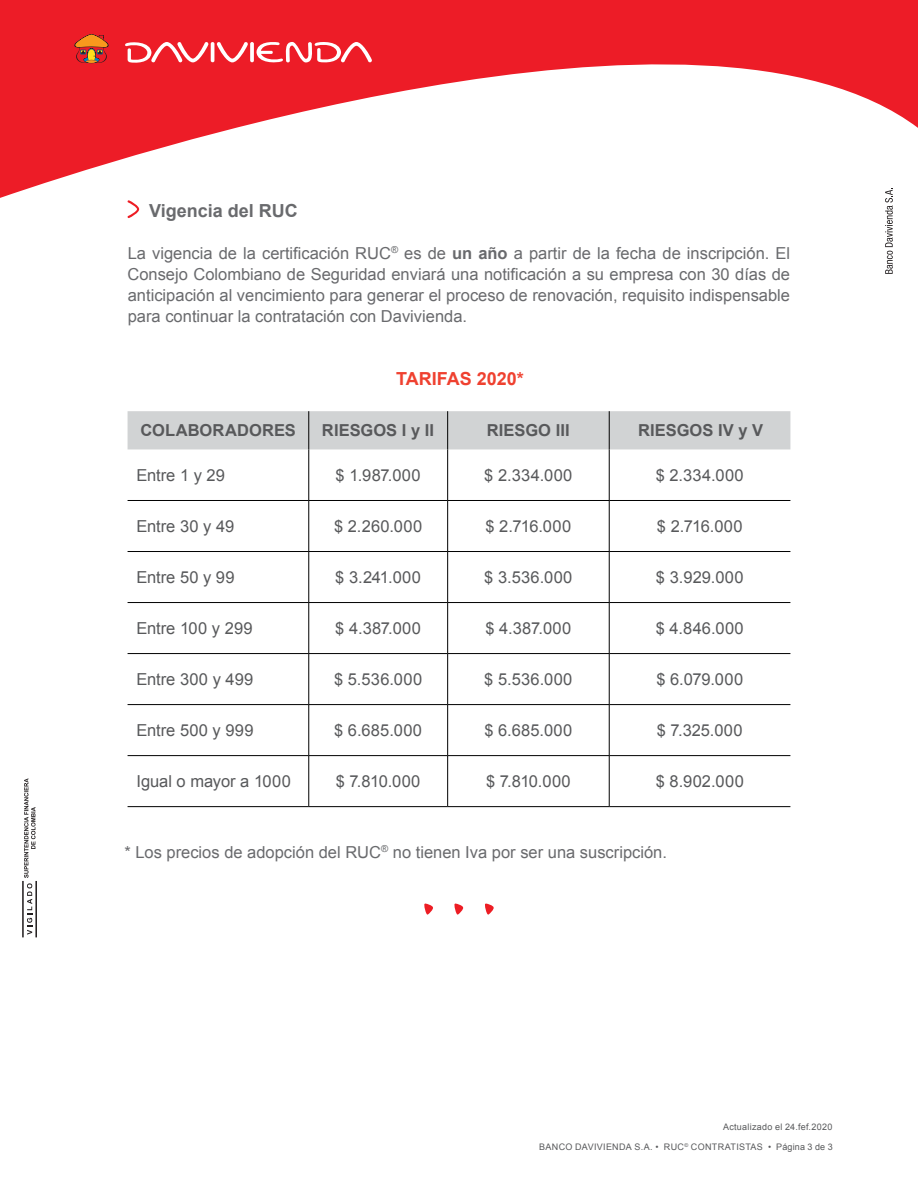
<style>
.page{position:relative;width:918px;height:1188px;background:#fff}
.page>*{position:absolute;margin:0;border:0;box-sizing:border-box;transform-origin:0 0}
.t1{font:700 18px "Arial";color:#696a6d}
.t2{font:700 18px "Arial";color:#ef4130}
.t3{font:16.5px/21px "Arial";color:#696a6d;text-align:justify}
.t4{font:16.5px "Arial";letter-spacing:.01em;color:#58595b}
.t5{font:700 16.5px "Arial";letter-spacing:.005em;color:#58595b}
.t6{font:9px "Arial";letter-spacing:.03em;color:#58595b}
.s1{font-weight:700}
</style>
<div class="page">
<svg style="left:0;top:0;width:918px;height:198px;fill:#ed1c27"></svg>
<svg style="left:124px;top:41px;width:249px;height:23px"></svg>
<svg style="left:72px;top:34px;width:39px;height:30px"></svg>
<svg style="left:22px;top:778px;width:15px;height:159px"></svg>
<svg style="left:885px;top:188px;width:8px;height:86px"></svg>
<svg style="left:127px;top:200px;width:12px;height:18px"></svg>
<svg style="left:424px;top:903px;width:9px;height:12px"></svg>
<svg style="left:454px;top:903px;width:10px;height:12px"></svg>
<svg style="left:485px;top:903px;width:9px;height:12px"></svg>
<div style="left:128px;top:411px;width:662px;height:38px;background:#d1d3d4"></div>
<hr style="left:309px;top:411px;width:1px;height:38px;background:#000">
<hr style="left:447px;top:411px;width:1px;height:38px;background:#000">
<hr style="left:609px;top:411px;width:1px;height:38px;background:#000">
<hr style="left:309px;top:449px;width:1px;height:51px;background:#000">
<hr style="left:447px;top:449px;width:1px;height:51px;background:#000">
<hr style="left:609px;top:449px;width:1px;height:51px;background:#000">
<hr style="left:128px;top:500px;width:181px;height:1px;background:#000">
<hr style="left:309px;top:500px;width:139px;height:1px;background:#000">
<hr style="left:309px;top:501px;width:1px;height:50px;background:#000">
<hr style="left:448px;top:500px;width:161px;height:1px;background:#000">
<hr style="left:447px;top:501px;width:1px;height:50px;background:#000">
<hr style="left:609px;top:500px;width:181px;height:1px;background:#000">
<hr style="left:609px;top:501px;width:1px;height:50px;background:#000">
<hr style="left:128px;top:551px;width:181px;height:1px;background:#000">
<hr style="left:309px;top:551px;width:139px;height:1px;background:#000">
<hr style="left:309px;top:552px;width:1px;height:50px;background:#000">
<hr style="left:448px;top:551px;width:161px;height:1px;background:#000">
<hr style="left:447px;top:552px;width:1px;height:50px;background:#000">
<hr style="left:609px;top:551px;width:181px;height:1px;background:#000">
<hr style="left:609px;top:552px;width:1px;height:50px;background:#000">
<hr style="left:128px;top:602px;width:181px;height:1px;background:#000">
<hr style="left:309px;top:602px;width:139px;height:1px;background:#000">
<hr style="left:309px;top:603px;width:1px;height:50px;background:#000">
<hr style="left:448px;top:602px;width:161px;height:1px;background:#000">
<hr style="left:447px;top:603px;width:1px;height:50px;background:#000">
<hr style="left:609px;top:602px;width:181px;height:1px;background:#000">
<hr style="left:609px;top:603px;width:1px;height:50px;background:#000">
<hr style="left:128px;top:653px;width:181px;height:1px;background:#000">
<hr style="left:309px;top:653px;width:139px;height:1px;background:#000">
<hr style="left:309px;top:654px;width:1px;height:50px;background:#000">
<hr style="left:448px;top:653px;width:161px;height:1px;background:#000">
<hr style="left:447px;top:654px;width:1px;height:50px;background:#000">
<hr style="left:609px;top:653px;width:181px;height:1px;background:#000">
<hr style="left:609px;top:654px;width:1px;height:50px;background:#000">
<hr style="left:128px;top:704px;width:181px;height:1px;background:#000">
<hr style="left:309px;top:704px;width:139px;height:1px;background:#000">
<hr style="left:309px;top:705px;width:1px;height:50px;background:#000">
<hr style="left:448px;top:704px;width:161px;height:1px;background:#000">
<hr style="left:447px;top:705px;width:1px;height:50px;background:#000">
<hr style="left:609px;top:704px;width:181px;height:1px;background:#000">
<hr style="left:609px;top:705px;width:1px;height:50px;background:#000">
<hr style="left:128px;top:755px;width:181px;height:1px;background:#000">
<hr style="left:309px;top:755px;width:139px;height:1px;background:#000">
<hr style="left:309px;top:756px;width:1px;height:50px;background:#000">
<hr style="left:448px;top:755px;width:161px;height:1px;background:#000">
<hr style="left:447px;top:756px;width:1px;height:50px;background:#000">
<hr style="left:609px;top:755px;width:181px;height:1px;background:#000">
<hr style="left:609px;top:756px;width:1px;height:50px;background:#000">
<hr style="left:128px;top:806px;width:181px;height:1px;background:#000">
<hr style="left:309px;top:806px;width:139px;height:1px;background:#000">
<hr style="left:448px;top:806px;width:161px;height:1px;background:#000">
<hr style="left:609px;top:806px;width:181px;height:1px;background:#000">
<p class="t1" style="left:149px;top:198px;width:150px">Vigencia del RUC</p>
<p class="t3" style="left:127px;top:242px;width:664px">La vigencia de la certificación RUC<sup>®</sup> es de <span class="s1">un año</span> a partir de la fecha de inscripción. El Consejo Colombiano de Seguridad enviará una notificación a su empresa con 30 días de anticipación al vencimiento para generar el proceso de renovación, requisito indispensable para continuar la contratación con Davivienda.</p>
<p class="t2" style="left:396px;top:366px;width:129px">TARIFAS 2020*</p>
<p class="t5" style="left:140px;top:420px;width:157px">COLABORADORES</p>
<p class="t5" style="left:322px;top:420px;width:114px">RIESGOS I y II</p>
<p class="t5" style="left:487px;top:420px;width:85px">RIESGO III</p>
<p class="t5" style="left:638px;top:420px;width:127px">RIESGOS IV y V</p>
<p class="t4" style="left:136px;top:464px;width:90px">Entre 1 y 29</p>
<p class="t4" style="left:336px;top:464px;width:87px">$ 1.987.000</p>
<p class="t4" style="left:484px;top:464px;width:90px">$ 2.334.000</p>
<p class="t4" style="left:656px;top:464px;width:90px">$ 2.334.000</p>
<p class="t4" style="left:136px;top:515px;width:99px">Entre 30 y 49</p>
<p class="t4" style="left:334px;top:515px;width:90px">$ 2.260.000</p>
<p class="t4" style="left:486px;top:515px;width:87px">$ 2.716.000</p>
<p class="t4" style="left:657px;top:515px;width:87px">$ 2.716.000</p>
<p class="t4" style="left:136px;top:566px;width:100px">Entre 50 y 99</p>
<p class="t4" style="left:335px;top:566px;width:87px">$ 3.241.000</p>
<p class="t4" style="left:484px;top:566px;width:90px">$ 3.536.000</p>
<p class="t4" style="left:656px;top:566px;width:89px">$ 3.929.000</p>
<p class="t4" style="left:136px;top:617px;width:118px">Entre 100 y 299</p>
<p class="t4" style="left:335px;top:617px;width:87px">$ 4.387.000</p>
<p class="t4" style="left:486px;top:617px;width:87px">$ 4.387.000</p>
<p class="t4" style="left:656px;top:617px;width:90px">$ 4.846.000</p>
<p class="t4" style="left:136px;top:668px;width:118px">Entre 300 y 499</p>
<p class="t4" style="left:334px;top:668px;width:90px">$ 5.536.000</p>
<p class="t4" style="left:484px;top:668px;width:90px">$ 5.536.000</p>
<p class="t4" style="left:656px;top:668px;width:88px">$ 6.079.000</p>
<p class="t4" style="left:136px;top:719px;width:119px">Entre 500 y 999</p>
<p class="t4" style="left:334px;top:719px;width:89px">$ 6.685.000</p>
<p class="t4" style="left:484px;top:719px;width:89px">$ 6.685.000</p>
<p class="t4" style="left:657px;top:719px;width:87px">$ 7.325.000</p>
<p class="t4" style="left:136px;top:770px;width:156px">Igual o mayor a 1000</p>
<p class="t4" style="left:336px;top:770px;width:86px">$ 7.810.000</p>
<p class="t4" style="left:486px;top:770px;width:86px">$ 7.810.000</p>
<p class="t4" style="left:656px;top:770px;width:90px">$ 8.902.000</p>
<p class="t3" style="left:124px;top:842px;width:544px">* Los precios de adopción del RUC<sup>®</sup> no tienen Iva por ser una suscripción.</p>
<p class="t6" style="left:723px;top:1121px;width:111px">Actualizado el 24.fef.2020</p>
<p class="t6" style="left:539px;top:1141px;width:295px">BANCO DAVIVIENDA S.A. • RUC<sup>©</sup> CONTRATISTAS • Página 3 de 3</p>
</div>
